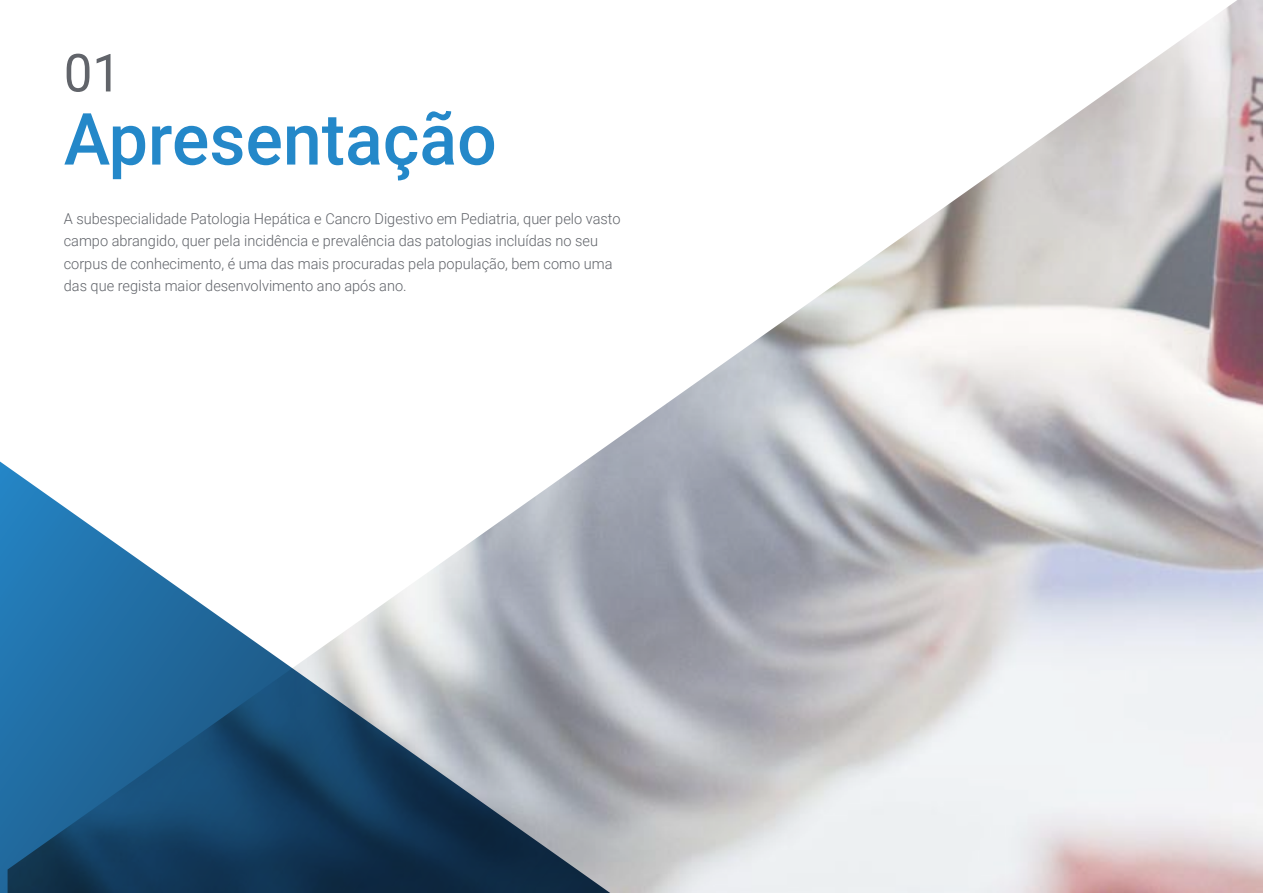
<style>
.page{position:relative;width:1263px;height:893px;background:#fff}
.page>*{position:absolute;margin:0;border:0;box-sizing:border-box;transform-origin:0 0}
.t1{font:500 72px "Roboto";color:#2488c9}
.t2{font:52.5px "Roboto";color:#61646a}
.t3{font:300 15px/22.5px "Roboto";color:#61646a}
</style>
<div class="page">
<img style="left:607px;top:0;width:656px;height:893px">
<svg style="left:0;top:446px;width:640px;height:447px"></svg>
<h2 class="t2" style="left:64px;top:36px;width:59px">01</h2>
<h1 class="t1" style="left:64px;top:89px;width:435px">Apresentação</h1>
<p class="t3" style="left:64px;top:207px;width:558px">A subespecialidade Patologia Hepática e Cancro Digestivo em Pediatria, quer pelo vasto campo abrangido, quer pela incidência e prevalência das patologias incluídas no seu corpus de conhecimento, é uma das mais procuradas pela população, bem como uma das que regista maior desenvolvimento ano após ano.</p>
</div>
